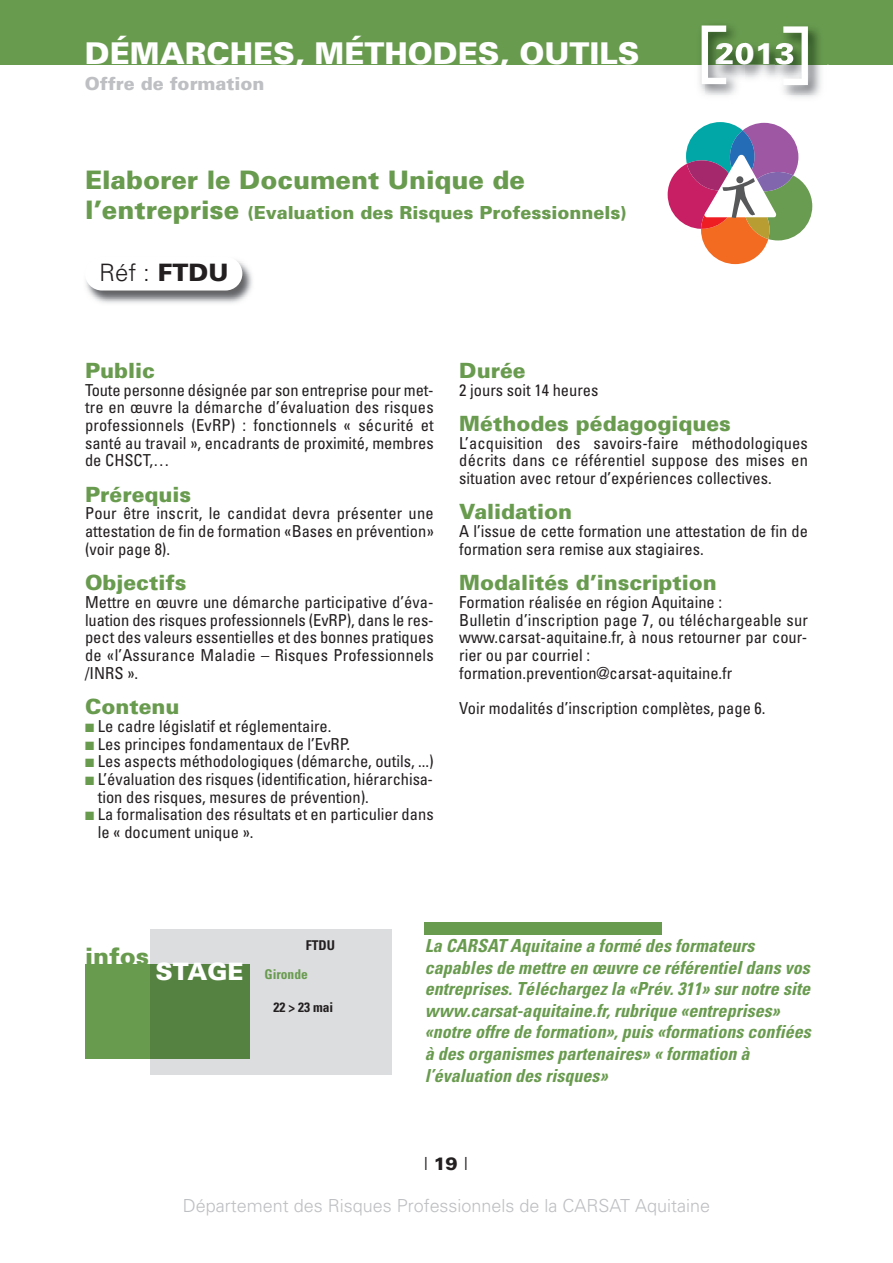
<style>
.page{position:relative;width:893px;height:1263px;background:#fff}
.page>*{position:absolute;margin:0;border:0;box-sizing:border-box;transform-origin:0 0}
.t1{font:900 30px "Univers";color:#fff}
.t2{font:900 25.5px "Univers";color:#699b4f}
.t3{font:300 24px "Univers";color:#231f20}
.t4{font:900 24px "Univers";color:#699b4f}
.t5{font:900 24px "Univers";color:#fff}
.t6{font:900 21px "Univers";color:#699b4f}
.t7{font:italic 700 condensed 18px/21.6px "Univers";letter-spacing:.005em;color:#699b4f}
.t8{font:300 18px "Univers";color:#bebfc2}
.t9{font:900 18px "Univers";color:#699b4f}
.t10{font:900 18px "Univers";color:#bebfc2}
.t11{font:300 18px "Univers";color:#231f20}
.t12{font:condensed 16.5px/17.7px "Univers";color:#231f20;text-align:justify}
.t13{font:700 condensed 13.5px "Univers";color:#231f20}
.t14{font:700 condensed 13.5px "Univers";color:#699b4f}
.s1{font-size:25.5px}
.s2{font-weight:900}
.s3{color:#699b4f}
</style>
<div class="page">
<div style="left:150px;top:929px;width:241px;height:146px;background:#dcdddf"></div>
<div style="left:0;top:0;width:893px;height:64px;background:#699b4f"></div>
<img style="left:86px;top:260px;width:166px;height:43px">
<div style="left:85px;top:257px;width:157px;height:33px;background:#fff;border-radius:17px"></div>
<div style="left:85px;top:964px;width:165px;height:95px;background:#699b4f"></div>
<div style="left:150px;top:964px;width:100px;height:94px;background:#558241"></div>
<img style="left:744px;top:43px;width:85px;height:36px">
<img style="left:693px;top:25px;width:51px;height:70px">
<img style="left:726px;top:43px;width:18px;height:22px">
<svg style="left:702px;top:26px;width:24px;height:58px"></svg>
<img style="left:775px;top:28px;width:51px;height:70px">
<img style="left:775px;top:43px;width:8px;height:22px">
<svg style="left:783px;top:26px;width:25px;height:59px"></svg>
<div style="left:424px;top:922px;width:238px;height:13px;background:#699b4f"></div>
<svg style="left:668px;top:122px;width:144px;height:142px"></svg>
<h1 class="t1" style="left:85px;top:43px;width:556px">DÉMARCHES, MÉTHODES, OUTILS</h1>
<p class="t10" style="left:85px;top:77px;width:181px">Offre de formation</p>
<h2 class="t2" style="left:85px;top:170px;width:442px">Elaborer le Document Unique de</h2>
<p class="t9" style="left:85px;top:206px;width:543px"><span class="s1">l’entreprise</span> (Evaluation des Risques Professionnels)</p>
<h3 class="t3" style="left:99px;top:263px;width:131px">Réf : <span class="s2">FTDU</span></h3>
<h1 class="t1" style="left:715px;top:43px;width:82px">2013</h1>
<p class="t6" style="left:85px;top:363px;width:71px">Public</p>
<p class="t12" style="left:85px;top:382px;width:350px">Toute personne désignée par son entreprise pour met&shy;tre en œuvre la démarche d’évaluation des risques professionnels (EvRP) : fonctionnels « sécurité et santé au travail », encadrants de proximité, membres de CHSCT,…</p>
<p class="t6" style="left:85px;top:487px;width:108px">Prérequis</p>
<p class="t12" style="left:85px;top:506px;width:350px">Pour être inscrit, le candidat devra présenter une attestation de fin de formation «Bases en prévention» (voir page 8).</p>
<p class="t6" style="left:85px;top:575px;width:103px">Objectifs</p>
<p class="t12" style="left:85px;top:595px;width:350px">Mettre en œuvre une démarche participative d’éva&shy;luation des risques professionnels (EvRP), dans le res&shy;pect des valeurs essentielles et des bonnes pratiques de «l’Assurance Maladie – Risques Professionnels /INRS ».</p>
<p class="t6" style="left:85px;top:699px;width:96px">Contenu</p>
<p class="t12" style="left:85px;top:718px;width:248px"><span class="s3">■</span> Le cadre législatif et réglementaire.</p>
<p class="t12" style="left:85px;top:736px;width:267px"><span class="s3">■</span> Les principes fondamentaux de l’EvRP.</p>
<p class="t12" style="left:85px;top:754px;width:350px"><span class="s3">■</span> Les aspects méthodologiques (démarche, outils, ...)</p>
<p class="t12" style="left:98px;top:772px;width:337px;text-indent:-13px"><span class="s3">■</span> L’évaluation des risques (identification, hiérarchisa&shy;tion des risques, mesures de prévention).</p>
<p class="t12" style="left:98px;top:807px;width:337px;text-indent:-13px"><span class="s3">■</span> La formalisation des résultats et en particulier dans le « document unique ».</p>
<p class="t6" style="left:459px;top:363px;width:68px">Durée</p>
<p class="t12" style="left:459px;top:382px;width:141px">2 jours soit 14 heures</p>
<p class="t6" style="left:459px;top:416px;width:273px">Méthodes pédagogiques</p>
<p class="t12" style="left:459px;top:435px;width:350px">L’acquisition des savoirs-faire méthodologiques décrits dans ce référentiel suppose des mises en situation avec retour d’expériences collectives.</p>
<p class="t6" style="left:459px;top:504px;width:115px">Validation</p>
<p class="t12" style="left:459px;top:524px;width:350px">A l’issue de cette formation une attestation de fin de formation sera remise aux stagiaires.</p>
<p class="t6" style="left:459px;top:575px;width:259px">Modalités d’inscription</p>
<p class="t12" style="left:459px;top:595px;width:350px;text-align:left">Formation réalisée en région Aquitaine :<br>Bulletin d’inscription page 7, ou téléchargeable sur www.carsat-aquitaine.fr, à nous retourner par cour&shy;rier ou par courriel : formation.prevention@carsat-aquitaine.fr</p>
<p class="t12" style="left:459px;top:701px;width:308px">Voir modalités d’inscription complètes, page 6.</p>
<h3 class="t4" style="left:85px;top:948px;width:65px">infos</h3>
<h3 class="t5" style="left:156px;top:963px;width:89px">STAGE</h3>
<p class="t13" style="left:306px;top:940px;width:31px">FTDU</p>
<p class="t14" style="left:264px;top:969px;width:45px">Gironde</p>
<p class="t13" style="left:273px;top:1002px;width:61px">22 &gt; 23 mai</p>
<p class="t7" style="left:425px;top:936px;width:388px">La CARSAT Aquitaine a formé des formateurs capables de mettre en œuvre ce référentiel dans vos entreprises. Téléchargez la «Prév. 311» sur notre site www.carsat-aquitaine.fr, rubrique «entreprises» «notre offre de formation», puis «formations confiées à des organismes partenaires» « formation à l’évaluation des risques»</p>
<p class="t11" style="left:423px;top:1157px;width:46px">I<span class="s2">19</span>I</p>
<p class="t8" style="left:183px;top:1199px;width:529px">Département des Risques Professionnels de la CARSAT Aquitaine</p>
</div>
